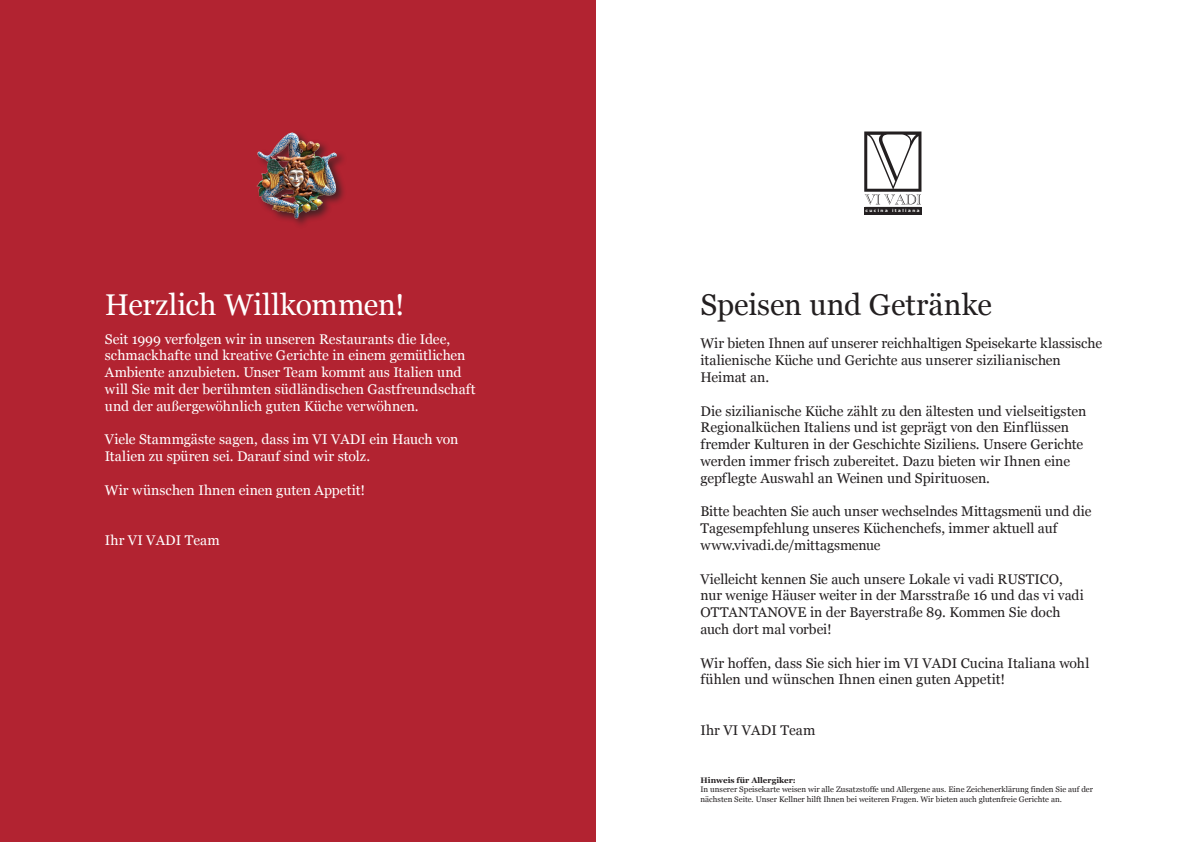
<style>
.page{position:relative;width:1191px;height:842px;background:#fff}
.page>*{position:absolute;margin:0;border:0;box-sizing:border-box;transform-origin:0 0}
.t1{font:30px "Georgia";color:#fff}
.t2{font:30px "Georgia";color:#231f20}
.t3{font:14px/16.8px "Georgia";color:#231f20}
.t4{font:14px/16.8px "Georgia";color:#fff}
.t5{font:8px/9.6px "Georgia";color:#231f20}
.t6{font:700 8px "Georgia";color:#231f20}
.t7{font:700 4.1px "Verdana";letter-spacing:.35em;color:#fff}
</style>
<div class="page">
<svg style="left:864px;top:131px;width:57px;height:84px"></svg>
<div style="left:0;top:0;width:595px;height:842px;background:#b22331"></div>
<img style="left:256px;top:132px;width:87px;height:92px">
<h1 class="t1" style="left:105px;top:286px;width:301px">Herzlich Willkommen!</h1>
<p class="t4" style="left:105px;top:331px;width:372px">Seit 1999 verfolgen wir in unseren Restaurants die Idee, schmackhafte und kreative Gerichte in einem gemütlichen Ambiente anzubieten. Unser Team kommt aus Italien und will Sie mit der berühmten südländischen Gastfreundschaft und der außergewöhnlich guten Küche verwöhnen.</p>
<p class="t4" style="left:105px;top:431px;width:355px">Viele Stammgäste sagen, dass im VI VADI ein Hauch von<br>Italien zu spüren sei. Darauf sind wir stolz.</p>
<p class="t4" style="left:105px;top:482px;width:261px">Wir wünschen Ihnen einen guten Appetit!</p>
<p class="t4" style="left:105px;top:532px;width:116px">Ihr VI VADI Team</p>
<p class="t7" style="left:865px;top:208px;width:55px">cucina italiana</p>
<h1 class="t2" style="left:700px;top:286px;width:293px">Speisen und Getränke</h1>
<p class="t3" style="left:700px;top:335px;width:403px">Wir bieten Ihnen auf unserer reichhaltigen Speisekarte klassische italienische Küche und Gerichte aus unserer sizilianischen<br>Heimat an.</p>
<p class="t3" style="left:700px;top:403px;width:387px">Die sizilianische Küche zählt zu den ältesten und vielseitigsten Regionalküchen Italiens und ist geprägt von den Einflüssen fremder Kulturen in der Geschichte Siziliens. Unsere Gerichte werden immer frisch zubereitet. Dazu bieten wir Ihnen eine gepflegte Auswahl an Weinen und Spirituosen.</p>
<p class="t3" style="left:700px;top:503px;width:392px">Bitte beachten Sie auch unser wechselndes Mittagsmenü und die<br>Tagesempfehlung unseres Küchenchefs, immer aktuell auf www.vivadi.de/mittagsmenue</p>
<p class="t3" style="left:700px;top:571px;width:385px">Vielleicht kennen Sie auch unsere Lokale vi vadi RUSTICO, nur wenige Häuser weiter in der Marsstraße 16 und das vi vadi OTTANTANOVE in der Bayerstraße 89. Kommen Sie doch auch dort mal vorbei!</p>
<p class="t3" style="left:700px;top:655px;width:390px">Wir hoffen, dass Sie sich hier im VI VADI Cucina Italiana wohl fühlen und wünschen Ihnen einen guten Appetit!</p>
<p class="t3" style="left:700px;top:722px;width:116px">Ihr VI VADI Team</p>
<p class="t6" style="left:700px;top:775px;width:97px">Hinweis für Allergiker:</p>
<p class="t5" style="left:700px;top:785px;width:394px">In unserer Speisekarte weisen wir alle Zusatzstoffe und Allergene aus. Eine Zeichenerklärung finden Sie auf der nächsten Seite. Unser Kellner hilft Ihnen bei weiteren Fragen. Wir bieten auch glutenfreie Gerichte an.</p>
</div>
